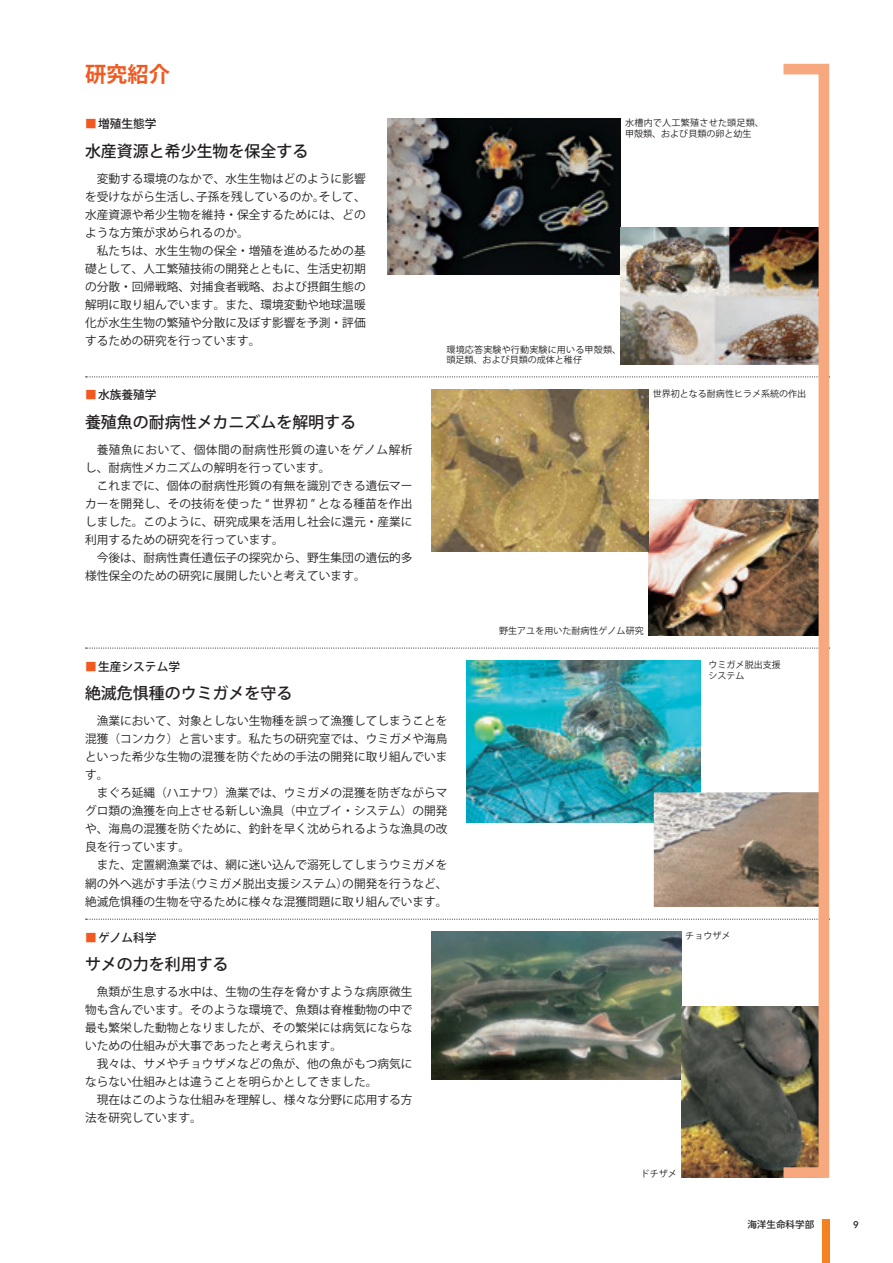
<style>
.page{position:relative;width:893px;height:1263px;background:#fff}
.page>*{position:absolute;margin:0;border:0;box-sizing:border-box;transform-origin:0 0}
.t1{font:700 21.3px "Koz Go Pr 6 N";color:#f15921}
.t2{font:500 15.9px "Koz Go Pr 6 N";color:#231f20}
.t3{font:11.7px/18px "Koz Go Pr 6 N";color:#231f20;text-align:justify}
.t4{font:11.7px/18px "Koz Go Pr 6 N";letter-spacing:.04em;color:#231f20}
.t5{font:500 11.7px "Koz Go Pr 6 N";color:#231f20}
.t6{font:500 9.6px "Koz Go Pr 6 N";color:#231f20}
.t7{font:500 9.6px "Futura BT";color:#231f20}
.t8{font:9px/10.6px "Koz Go Pr 6 N";color:#231f20}
.t9{font:9px/10.6px "Koz Go Pr 6 N";letter-spacing:.02em;color:#231f20}
.t10{font:9px/10.6px "Koz Go Pr 6 N";letter-spacing:.03em;color:#231f20}
.s1{color:#f15921}
</style>
<div class="page">
<img style="left:467px;top:660px;width:234px;height:162px">
<img style="left:654px;top:792px;width:163px;height:115px">
<img style="left:648px;top:500px;width:169px;height:136px">
<svg style="left:86px;top:376px;width:744px;height:1px"></svg>
<svg style="left:86px;top:647px;width:744px;height:2px"></svg>
<svg style="left:86px;top:919px;width:744px;height:1px"></svg>
<img style="left:387px;top:118px;width:234px;height:156px">
<img style="left:621px;top:227px;width:196px;height:137px">
<img style="left:432px;top:931px;width:249px;height:148px">
<img style="left:681px;top:1006px;width:136px;height:172px">
<div style="left:778px;top:64px;width:51px;height:1114px;border:11px solid #f8a87e"></div>
<img style="left:432px;top:389px;width:216px;height:162px">
<div style="left:822px;top:1219px;width:7px;height:44px;background:#f58220"></div>
<h1 class="t1" style="left:85px;top:63px;width:87px">研究紹介</h1>
<p class="t5" style="left:85px;top:117px;width:73px"><span class="s1">■</span>増殖生態学</p>
<h2 class="t2" style="left:85px;top:142px;width:225px">水産資源と希少生物を保全する</h2>
<p class="t3" style="left:85px;top:169px;width:282px;text-indent:12px">変動する環境のなかで、水生生物はどのように影響を受けながら生活し、子孫を残しているのか。そして、水産資源や希少生物を維持・保全するためには、どのような方策が求められるのか。</p>
<p class="t3" style="left:85px;top:242px;width:282px;text-indent:12px">私たちは、水生生物の保全・増殖を進めるための基礎として、人工繁殖技術の開発とともに、生活史初期の分散・回帰戦略、対捕食者戦略、および摂餌生態の解明に取り組んでいます。また、環境変動や地球温暖化が水生生物の繁殖や分散に及ぼす影響を予測・評価するための研究を行っています。</p>
<p class="t5" style="left:85px;top:388px;width:73px"><span class="s1">■</span>水族養殖学</p>
<h2 class="t2" style="left:85px;top:413px;width:273px">養殖魚の耐病性メカニズムを解明する</h2>
<p class="t4" style="left:85px;top:441px;width:329px;text-indent:12px">養殖魚において、個体間の耐病性形質の違いをゲノム解析し、耐病性メカニズムの解明を行っています。</p>
<p class="t3" style="left:85px;top:477px;width:329px;text-indent:12px">これまでに、個体の耐病性形質の有無を識別できる遺伝マーカーを開発し、その技術を使った “ 世界初 ” となる種苗を作出しました。このように、研究成果を活用し社会に還元・産業に利用するための研究を行っています。</p>
<p class="t3" style="left:85px;top:549px;width:329px;text-indent:12px">今後は、耐病性責任遺伝子の探究から、野生集団の遺伝的多様性保全のための研究に展開したいと考えています。</p>
<p class="t10" style="left:625px;top:118px;width:140px">水槽内で人工繁殖させた頭足類、甲殻類、および貝類の卵と幼生</p>
<p class="t9" style="left:446px;top:344px;width:176px">環境応答実験や行動実験に用いる甲殻類、頭足類、および貝類の成体と稚仔</p>
<p class="t8" style="left:653px;top:389px;width:155px">世界初となる耐病性ヒラメ系統の作出</p>
<p class="t8" style="left:499px;top:626px;width:146px">野生アユを用いた耐病性ゲノム研究</p>
<p class="t5" style="left:85px;top:660px;width:97px"><span class="s1">■</span>生産システム学</p>
<h2 class="t2" style="left:85px;top:685px;width:209px">絶滅危惧種のウミガメを守る</h2>
<p class="t3" style="left:85px;top:712px;width:364px;text-indent:12px">漁業において、対象としない生物種を誤って漁獲してしまうことを混獲（コンカク）と言います。私たちの研究室では、ウミガメや海鳥といった希少な生物の混獲を防ぐための手法の開発に取り組んでいます。</p>
<p class="t3" style="left:85px;top:784px;width:364px;text-indent:12px">まぐろ延縄（ハエナワ）漁業では、ウミガメの混獲を防ぎながらマグロ類の漁獲を向上させる新しい漁具（中立ブイ・システム）の開発や、海鳥の混獲を防ぐために、釣針を早く沈められるような漁具の改良を行っています。</p>
<p class="t3" style="left:85px;top:856px;width:364px;text-indent:12px">また、定置網漁業では、網に迷い込んで溺死してしまうウミガメを網の外へ逃がす手法（ウミガメ脱出支援システム）の開発を行うなど、絶滅危惧種の生物を守るために様々な混獲問題に取り組んでいます。</p>
<p class="t5" style="left:85px;top:931px;width:73px"><span class="s1">■</span>ゲノム科学</p>
<h2 class="t2" style="left:85px;top:955px;width:145px">サメの力を利用する</h2>
<p class="t3" style="left:85px;top:983px;width:329px;text-indent:12px">魚類が生息する水中は、生物の生存を脅かすような病原微生物も含んでいます。そのような環境で、魚類は脊椎動物の中で最も繁栄した動物となりましたが、その繁栄には病気にならないための仕組みが大事であったと考えられます。</p>
<p class="t3" style="left:85px;top:1055px;width:329px;text-indent:12px">我々は、サメやチョウザメなどの魚が、他の魚がもつ病気にならない仕組みとは違うことを明らかとしてきました。</p>
<p class="t3" style="left:85px;top:1091px;width:329px;text-indent:12px">現在はこのような仕組みを理解し、様々な分野に応用する方法を研究しています。</p>
<p class="t8" style="left:708px;top:660px;width:74px">ウミガメ脱出支援システム</p>
<p class="t8" style="left:685px;top:931px;width:47px">チョウザメ</p>
<p class="t8" style="left:641px;top:1168px;width:38px">ドチザメ</p>
<p class="t6" style="left:747px;top:1219px;width:68px">海洋生命科学部</p>
<p class="t7" style="left:853px;top:1218px;width:7px">9</p>
</div>
